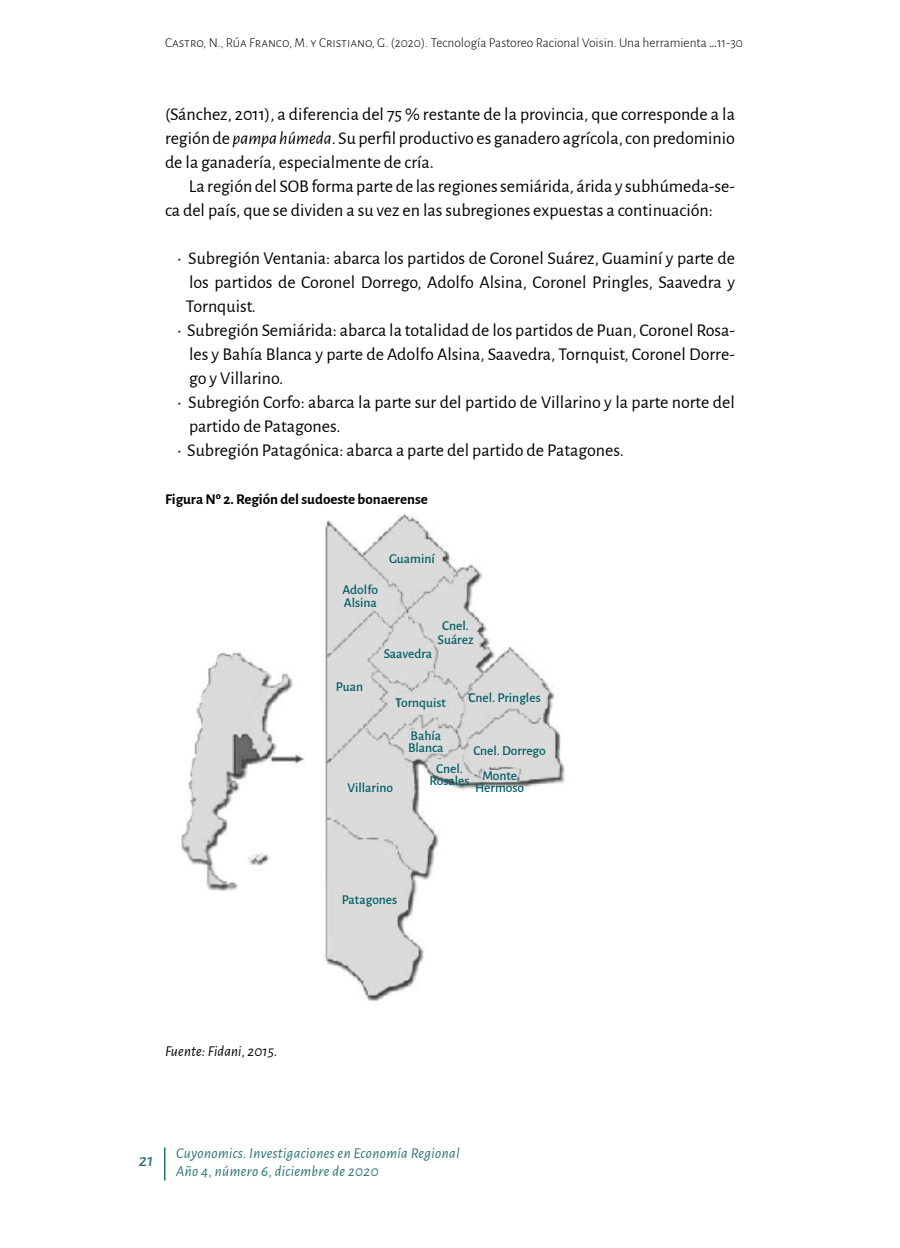
<style>
.page{position:relative;width:900px;height:1248px;background:#fff}
.page>*{position:absolute;margin:0;border:0;box-sizing:border-box;transform-origin:0 0}
.t1{font:18px/24px "Alegreya Sans";color:#000;text-align:justify}
.t2{font:italic 500 18px "Alegreya Sans";color:#287175}
.t3{font:italic 15px/18px "Alegreya Sans";letter-spacing:.025em;color:#287175}
.t4{font:700 15px "Alegreya Sans";color:#000}
.t5{font:italic 15px "Alegreya Sans";letter-spacing:.01em;color:#000}
.t6{font:500 13.5px/12px "Alegreya Sans";color:#005d63;text-align:center}
.t7{font:300 13.5px "Alegreya Sans";color:#000}
.s1{font-weight:400}
.s2{font-style:italic}
</style>
<div class="page">
<hr style="left:164px;top:1148px;width:2px;height:32px;background:#287175">
<img style="left:181px;top:514px;width:384px;height:486px">
<div style="left:384px;top:549px;width:57px;height:20px;background:#dbdbdb"></div>
<div style="left:386px;top:645px;width:44px;height:20px;background:#dbdbdb"></div>
<div style="left:330px;top:677px;width:40px;height:19px;background:#dbdbdb"></div>
<div style="left:330px;top:590px;width:67px;height:16px;background:#dbdbdb"></div>
<div style="left:418px;top:613px;width:51px;height:31px;background:#dbdbdb"></div>
<div style="left:399px;top:695px;width:44px;height:19px;background:#dbdbdb"></div>
<div style="left:470px;top:741px;width:82px;height:20px;background:#dbdbdb"></div>
<div style="left:466px;top:691px;width:78px;height:20px;background:#dbdbdb"></div>
<svg style="left:481px;top:768px;width:36px;height:14px"></svg>
<svg style="left:401px;top:727px;width:70px;height:49px"></svg>
<div style="left:345px;top:782px;width:51px;height:15px;background:#dbdbdb"></div>
<div style="left:334px;top:894px;width:58px;height:15px;background:#dbdbdb"></div>
<p class="t7" style="left:165px;top:34px;width:579px">Castro, N., Rúa Franco, M. y Cristiano, G. (2020). Tecnología Pastoreo Racional Voisin. Una herramienta <span class="s1">…</span>11-30</p>
<p class="t1" style="left:165px;top:101px;width:572px">(Sánchez, 2011), a diferencia del 75 % restante de la provincia, que corresponde a la región de <span class="s2">pampa húmeda</span>. Su perfil productivo es ganadero agrícola, con predominio de la ganadería, especialmente de cría.</p>
<p class="t1" style="left:165px;top:173px;width:572px;text-indent:24px">La región del SOB forma parte de las regiones semiárida, árida y subhúmeda-se&shy;ca del país, que se dividen a su vez en las subregiones expuestas a continuación:</p>
<p class="t1" style="left:186px;top:245px;width:551px;text-indent:-9px">• Subregión Ventania: abarca los partidos de Coronel Suárez, Guaminí y parte de los partidos de Coronel Dorrego, Adolfo Alsina, Coronel Pringles, Saavedra y Tornquist.</p>
<p class="t1" style="left:189px;top:317px;width:548px;text-indent:-12px">• Subregión Semiárida: abarca la totalidad de los partidos de Puan, Coronel Rosa&shy;les y Bahía Blanca y parte de Adolfo Alsina, Saavedra, Tornquist, Coronel Dorre&shy;go y Villarino.</p>
<p class="t1" style="left:189px;top:389px;width:547px;text-indent:-12px">• Subregión Corfo: abarca la parte sur del partido de Villarino y la parte norte del partido de Patagones.</p>
<p class="t1" style="left:177px;top:437px;width:448px">• Subregión Patagónica: abarca a parte del partido de Patagones.</p>
<p class="t4" style="left:165px;top:488px;width:265px">Figura Nº 2. Región del sudoeste bonaerense</p>
<p class="t6" style="left:343px;top:582px;width:37px;line-height:13.5px;text-align:left">Adolfo<br>Alsina</p>
<p class="t6" style="left:389px;top:552px;width:47px">Guaminí</p>
<p class="t6" style="left:438px;top:619px;width:38px;line-height:13.5px">Cnel.<br>Suárez</p>
<p class="t6" style="left:384px;top:647px;width:50px">Saavedra</p>
<p class="t6" style="left:336px;top:679px;width:29px">Puan</p>
<p class="t6" style="left:395px;top:696px;width:52px">Tornquist</p>
<p class="t6" style="left:469px;top:691px;width:74px">Cnel. Pringles</p>
<p class="t6" style="left:473px;top:744px;width:74px">Cnel. Dorrego</p>
<p class="t6" style="left:430px;top:762px;width:42px">Cnel.<br>Rosales</p>
<p class="t6" style="left:408px;top:728px;width:37px;text-align:left">Bahía<br>Blanca</p>
<p class="t6" style="left:475px;top:769px;width:51px">Monte<br>Hermoso</p>
<p class="t6" style="left:347px;top:781px;width:47px">Villarino</p>
<p class="t5" style="left:165px;top:1041px;width:114px">Fuente: Fidani, 2015.</p>
<p class="t6" style="left:342px;top:893px;width:57px">Patagones</p>
<p class="t2" style="left:139px;top:1148px;width:16px">21</p>
<p class="t3" style="left:176px;top:1143px;width:285px">Cuyonomics. Investigaciones en Economía Regional<br>Año 4, número 6, diciembre de 2020</p>
</div>
